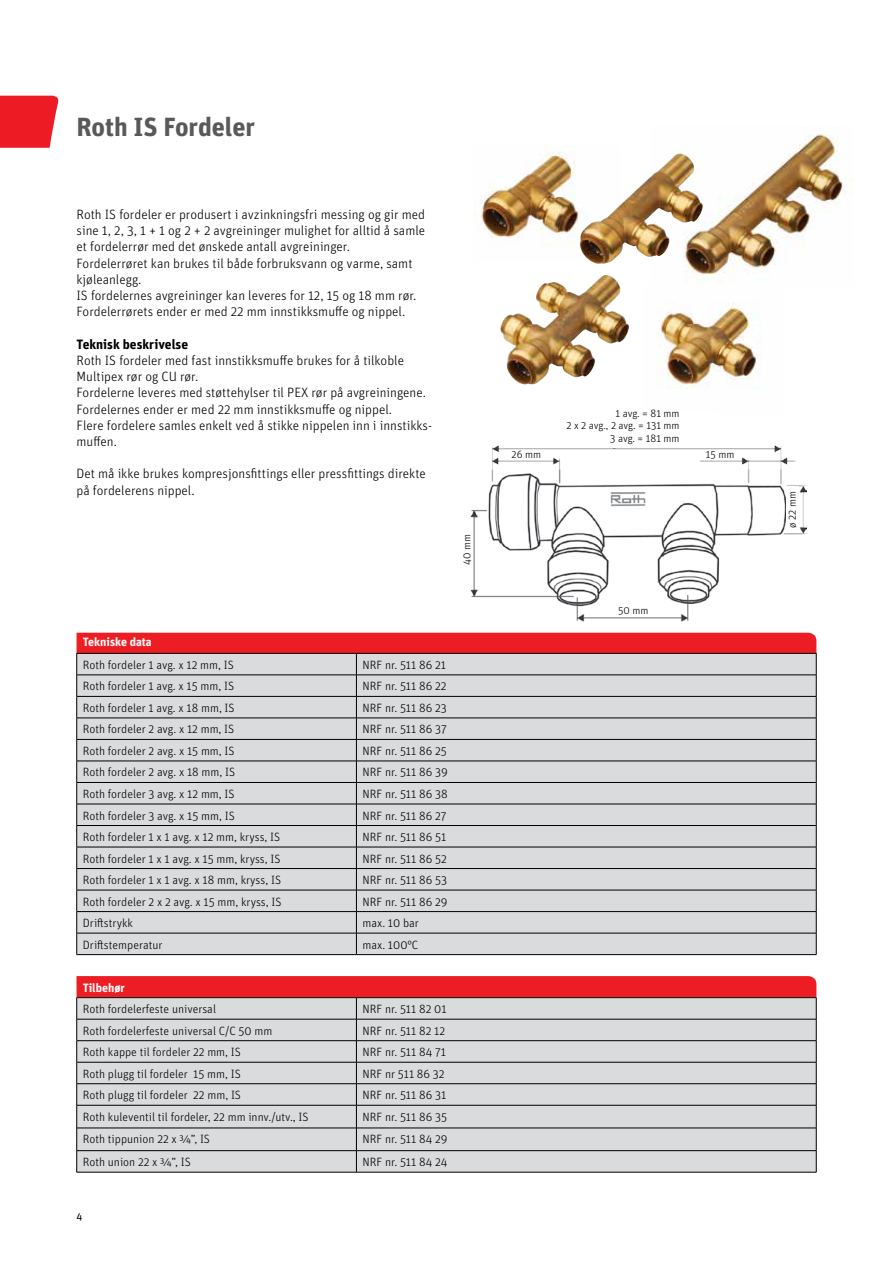
<style>
.page{position:relative;width:893px;height:1263px;background:#fff}
.page>*{position:absolute;margin:0;border:0;box-sizing:border-box;transform-origin:0 0}
.t1{font:700 26.25px "Unit OT";letter-spacing:-.005em;color:#58595b}
.t2{font:300 13.5px/16.2px "Unit OT";color:#000}
.t3{font:700 13.5px "Unit OT";color:#000}
.t4{font:300 12px "Unit OT";color:#000}
.t5{font:700 12px "Unit OT";color:#fff}
.t6{font:300 10.65px/12.9px "Unit OT";color:#000;text-align:right}
.t7{font:10.5px "Unit OT";color:#000}
</style>
<div class="page">
<svg style="left:0;top:96px;width:59px;height:52px;background:#ee2f37"></svg>
<img style="left:474px;top:145px;width:105px;height:102px">
<img style="left:677px;top:134px;width:169px;height:149px">
<img style="left:657px;top:303px;width:104px;height:86px">
<img style="left:579px;top:154px;width:126px;height:110px">
<img style="left:500px;top:275px;width:129px;height:109px">
<img style="left:470px;top:445px;width:336px;height:177px">
<div style="left:588px;top:412px;width:131px;height:36px;background:#fff"></div>
<div style="left:508px;top:450px;width:34px;height:10px;background:#fff"></div>
<div style="left:462px;top:530px;width:10px;height:40px;background:#fff"></div>
<div style="left:613px;top:604px;width:38px;height:11px;background:#fff"></div>
<div style="left:787px;top:487px;width:12px;height:42px;background:#fff"></div>
<div style="left:700px;top:451px;width:39px;height:9px;background:#fff"></div>
<svg style="left:76px;top:633px;width:741px;height:321px;background:#d5c9ca"></svg>
<svg style="left:76px;top:976px;width:741px;height:196px;background:#d5bfc1"></svg>
<hr style="left:77px;top:696px;width:279px;height:1px;background:#000">
<hr style="left:356px;top:696px;width:460px;height:1px;background:#000">
<hr style="left:77px;top:718px;width:279px;height:1px;background:#000">
<hr style="left:356px;top:718px;width:460px;height:1px;background:#000">
<hr style="left:77px;top:739px;width:279px;height:1px;background:#000">
<hr style="left:356px;top:739px;width:460px;height:1px;background:#000">
<hr style="left:77px;top:761px;width:279px;height:1px;background:#000">
<hr style="left:356px;top:761px;width:460px;height:1px;background:#000">
<hr style="left:77px;top:782px;width:279px;height:1px;background:#000">
<hr style="left:356px;top:782px;width:460px;height:1px;background:#000">
<hr style="left:77px;top:804px;width:279px;height:1px;background:#000">
<hr style="left:356px;top:804px;width:460px;height:1px;background:#000">
<hr style="left:77px;top:825px;width:279px;height:1px;background:#000">
<hr style="left:356px;top:825px;width:460px;height:1px;background:#000">
<hr style="left:77px;top:847px;width:279px;height:1px;background:#000">
<hr style="left:356px;top:847px;width:460px;height:1px;background:#000">
<hr style="left:77px;top:868px;width:279px;height:1px;background:#000">
<hr style="left:356px;top:868px;width:460px;height:1px;background:#000">
<hr style="left:77px;top:890px;width:279px;height:1px;background:#000">
<hr style="left:356px;top:890px;width:460px;height:1px;background:#000">
<hr style="left:77px;top:911px;width:279px;height:1px;background:#000">
<hr style="left:356px;top:911px;width:460px;height:1px;background:#000">
<hr style="left:77px;top:933px;width:279px;height:1px;background:#000">
<hr style="left:356px;top:933px;width:460px;height:1px;background:#000">
<hr style="left:77px;top:954px;width:279px;height:1px;background:#000">
<hr style="left:356px;top:954px;width:460px;height:1px;background:#000">
<hr style="left:77px;top:1062px;width:279px;height:1px;background:#000">
<hr style="left:356px;top:1062px;width:460px;height:1px;background:#000">
<hr style="left:77px;top:1083px;width:279px;height:1px;background:#000">
<hr style="left:356px;top:1083px;width:460px;height:1px;background:#000">
<hr style="left:77px;top:1105px;width:279px;height:1px;background:#000">
<hr style="left:356px;top:1105px;width:460px;height:1px;background:#000">
<hr style="left:77px;top:1128px;width:279px;height:1px;background:#000">
<hr style="left:356px;top:1128px;width:460px;height:1px;background:#000">
<hr style="left:77px;top:1150px;width:279px;height:1px;background:#000">
<hr style="left:356px;top:1150px;width:460px;height:1px;background:#000">
<hr style="left:77px;top:1172px;width:279px;height:1px;background:#000">
<hr style="left:356px;top:1172px;width:460px;height:1px;background:#000">
<h1 class="t1" style="left:77px;top:110px;width:180px">Roth IS Fordeler</h1>
<p class="t2" style="left:77px;top:206px;width:350px">Roth IS fordeler er produsert i avzinkningsfri messing og gir med sine 1, 2, 3, 1 + 1 og 2 + 2 avgreininger mulighet for alltid å samle et fordelerrør med det ønskede antall avgreininger.<br>Fordelerrøret kan brukes til både forbruksvann og varme, samt kjøleanlegg.<br>IS fordelernes avgreininger kan leveres for 12, 15 og 18 mm rør.<br>Fordelerrørets ender er med 22 mm innstikksmuffe og nippel.</p>
<p class="t3" style="left:77px;top:335px;width:113px">Teknisk beskrivelse</p>
<p class="t2" style="left:77px;top:352px;width:357px">Roth IS fordeler med fast innstikksmuffe brukes for å tilkoble Multipex rør og CU rør.<br>Fordelerne leveres med støttehylser til PEX rør på avgreiningene.<br>Fordelernes ender er med 22 mm innstikksmuffe og nippel.<br>Flere fordelere samles enkelt ved å stikke nippelen inn i innstikks&shy;muffen.</p>
<p class="t2" style="left:77px;top:466px;width:351px">Det må ikke brukes kompresjonsfittings eller pressfittings direkte på fordelerens nippel.</p>
<p class="t6" style="left:461px;top:564px;width:32px;rotate:-90deg">40 mm</p>
<p class="t5" style="left:83px;top:634px;width:71px">Tekniske data</p>
<p class="t4" style="left:83px;top:658px;width:153px">Roth fordeler 1 avg. x 12 mm, IS</p>
<p class="t4" style="left:362px;top:658px;width:85px">NRF nr. 511 86 21</p>
<p class="t4" style="left:83px;top:679px;width:153px">Roth fordeler 1 avg. x 15 mm, IS</p>
<p class="t4" style="left:362px;top:679px;width:86px">NRF nr. 511 86 22</p>
<p class="t4" style="left:83px;top:701px;width:154px">Roth fordeler 1 avg. x 18 mm, IS</p>
<p class="t4" style="left:362px;top:701px;width:86px">NRF nr. 511 86 23</p>
<p class="t4" style="left:83px;top:722px;width:153px">Roth fordeler 2 avg. x 12 mm, IS</p>
<p class="t4" style="left:362px;top:722px;width:86px">NRF nr. 511 86 37</p>
<p class="t4" style="left:83px;top:744px;width:153px">Roth fordeler 2 avg. x 15 mm, IS</p>
<p class="t4" style="left:362px;top:744px;width:86px">NRF nr. 511 86 25</p>
<p class="t4" style="left:83px;top:765px;width:154px">Roth fordeler 2 avg. x 18 mm, IS</p>
<p class="t4" style="left:362px;top:765px;width:87px">NRF nr. 511 86 39</p>
<p class="t4" style="left:83px;top:787px;width:153px">Roth fordeler 3 avg. x 12 mm, IS</p>
<p class="t4" style="left:362px;top:787px;width:87px">NRF nr. 511 86 38</p>
<p class="t4" style="left:83px;top:808px;width:154px">Roth fordeler 3 avg. x 15 mm, IS</p>
<p class="t4" style="left:362px;top:808px;width:86px">NRF nr. 511 86 27</p>
<p class="t4" style="left:83px;top:830px;width:199px">Roth fordeler 1 x 1 avg. x 12 mm, kryss, IS</p>
<p class="t4" style="left:362px;top:830px;width:85px">NRF nr. 511 86 51</p>
<p class="t4" style="left:83px;top:851px;width:199px">Roth fordeler 1 x 1 avg. x 15 mm, kryss, IS</p>
<p class="t4" style="left:362px;top:851px;width:86px">NRF nr. 511 86 52</p>
<p class="t4" style="left:83px;top:873px;width:200px">Roth fordeler 1 x 1 avg. x 18 mm, kryss, IS</p>
<p class="t4" style="left:362px;top:873px;width:86px">NRF nr. 511 86 53</p>
<p class="t4" style="left:83px;top:894px;width:200px">Roth fordeler 2 x 2 avg. x 15 mm, kryss, IS</p>
<p class="t4" style="left:362px;top:894px;width:87px">NRF nr. 511 86 29</p>
<p class="t4" style="left:83px;top:916px;width:52px">Driftstrykk</p>
<p class="t4" style="left:362px;top:916px;width:58px">max. 10 bar</p>
<p class="t4" style="left:83px;top:937px;width:81px">Driftstemperatur</p>
<p class="t4" style="left:362px;top:937px;width:57px">max. 100°C</p>
<p class="t5" style="left:83px;top:980px;width:44px">Tilbehør</p>
<p class="t4" style="left:83px;top:1002px;width:135px">Roth fordelerfeste universal</p>
<p class="t4" style="left:362px;top:1002px;width:86px">NRF nr. 511 82 01</p>
<p class="t4" style="left:83px;top:1023px;width:191px">Roth fordelerfeste universal C/C 50 mm</p>
<p class="t4" style="left:362px;top:1023px;width:84px">NRF nr. 511 82 12</p>
<p class="t4" style="left:83px;top:1045px;width:160px">Roth kappe til fordeler 22 mm, IS</p>
<p class="t4" style="left:362px;top:1045px;width:85px">NRF nr. 511 84 71</p>
<p class="t4" style="left:83px;top:1066px;width:160px">Roth plugg til fordeler 15 mm, IS</p>
<p class="t4" style="left:362px;top:1066px;width:84px">NRF nr 511 86 32</p>
<p class="t4" style="left:83px;top:1088px;width:160px">Roth plugg til fordeler 22 mm, IS</p>
<p class="t4" style="left:362px;top:1088px;width:85px">NRF nr. 511 86 31</p>
<p class="t4" style="left:83px;top:1109px;width:227px">Roth kuleventil til fordeler, 22 mm innv./utv., IS</p>
<p class="t4" style="left:362px;top:1109px;width:86px">NRF nr. 511 86 35</p>
<p class="t4" style="left:83px;top:1132px;width:129px">Roth tippunion 22 x ¾”, IS</p>
<p class="t4" style="left:362px;top:1132px;width:86px">NRF nr. 511 84 29</p>
<p class="t4" style="left:83px;top:1155px;width:110px">Roth union 22 x ¾”, IS</p>
<p class="t4" style="left:362px;top:1155px;width:86px">NRF nr. 511 84 24</p>
<p class="t7" style="left:77px;top:1210px;width:7px">4</p>
<p class="t6" style="left:511px;top:448px;width:31px">26 mm</p>
<p class="t6" style="left:566px;top:406px;width:114px">1 avg. = 81 mm<br>2 x 2 avg., 2 avg. = 131 mm<br>3 avg. = 181 mm</p>
<p class="t6" style="left:706px;top:448px;width:30px">15 mm</p>
<p class="t6" style="left:618px;top:604px;width:32px">50 mm</p>
<p class="t6" style="left:786px;top:528px;width:38px;rotate:-90deg">ø 22 mm</p>
</div>
